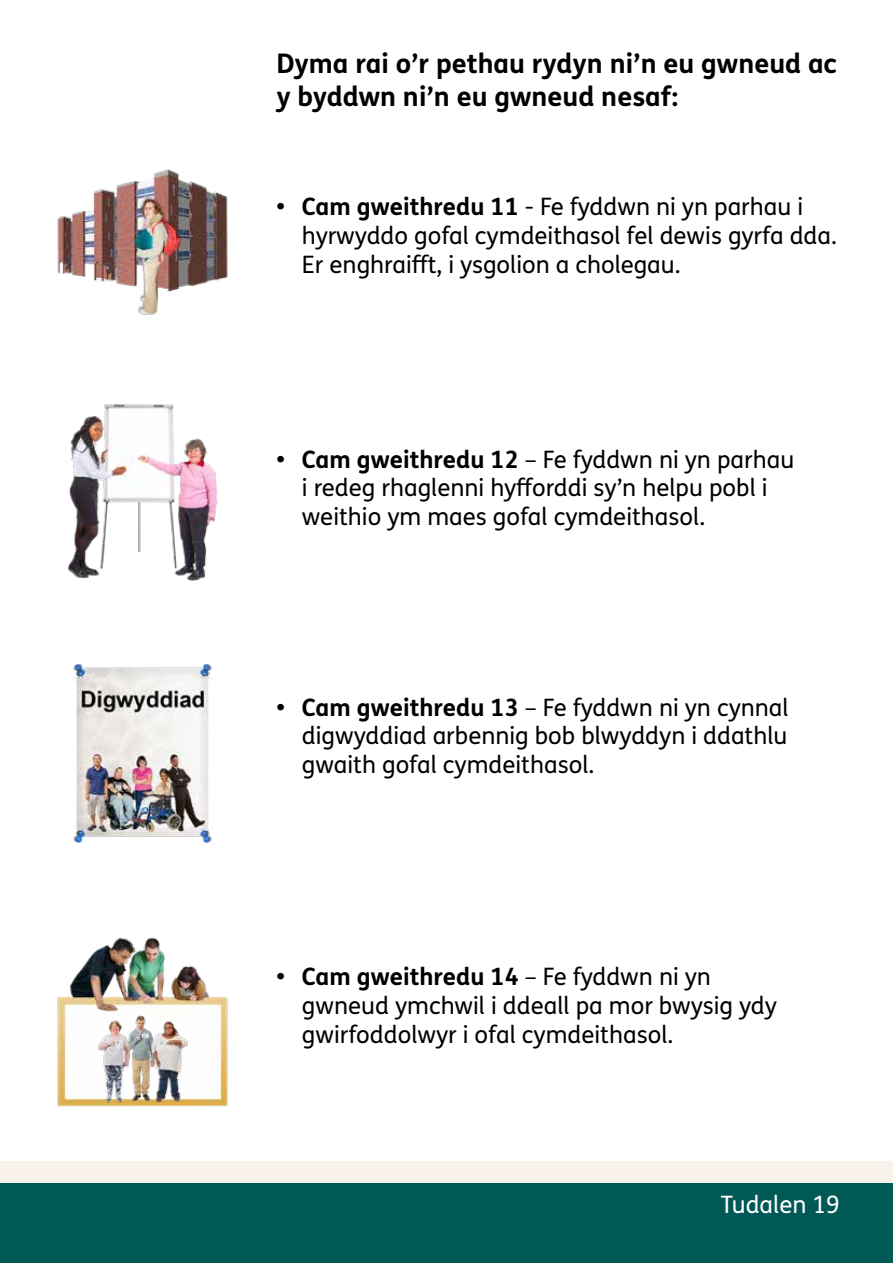
<style>
.page{position:relative;width:893px;height:1263px;background:#fff}
.page>*{position:absolute;margin:0;border:0;box-sizing:border-box;transform-origin:0 0}
.Bodytext_-_P{font:700 27px/32.4px "FS Me Pro";color:#000}
.t1{font:24px/28.8px "FS Me Pro";color:#000}
.t2{font:24px "FS Me Pro";color:#fff}
.s1{font-weight:700}
</style>
<div class="page">
<div style="left:0;top:1161px;width:893px;height:96px;background:#f8f2eb"></div>
<div style="left:0;top:1183px;width:893px;height:80px;background:#005955"></div>
<img style="left:57px;top:169px;width:171px;height:146px">
<img style="left:72px;top:664px;width:141px;height:178px">
<img style="left:67px;top:404px;width:151px;height:176px">
<img style="left:57px;top:937px;width:171px;height:170px">
<img style="left:98px;top:1013px;width:89px;height:89px">
<p class="Bodytext_-_P" style="left:276px;top:46px;width:562px">Dyma rai o’r pethau rydyn ni’n eu gwneud ac y byddwn ni’n eu gwneud nesaf:</p>
<p class="t1" style="left:302px;top:192px;width:536px;text-indent:-26px"><span class="s1">• Cam gweithredu 11</span> - Fe fyddwn ni yn parhau i hyrwyddo gofal cymdeithasol fel dewis gyrfa dda.<br>Er enghraifft, i ysgolion a cholegau.</p>
<p class="t1" style="left:302px;top:444px;width:494px;text-indent:-26px"><span class="s1">• Cam gweithredu 12</span> – Fe fyddwn ni yn parhau i redeg rhaglenni hyfforddi sy’n helpu pobl i weithio ym maes gofal cymdeithasol.</p>
<p class="t1" style="left:302px;top:692px;width:488px;text-align:justify;text-indent:-26px"><span class="s1">• Cam gweithredu 13</span> – Fe fyddwn ni yn cynnal digwyddiad arbennig bob blwyddyn i ddathlu gwaith gofal cymdeithasol.</p>
<p class="t1" style="left:302px;top:962px;width:476px;text-indent:-26px"><span class="s1">• Cam gweithredu 14</span> – Fe fyddwn ni yn gwneud ymchwil i ddeall pa mor bwysig ydy gwirfoddolwyr i ofal cymdeithasol.</p>
<p class="t2" style="left:721px;top:1188px;width:120px">Tudalen 19</p>
</div>
